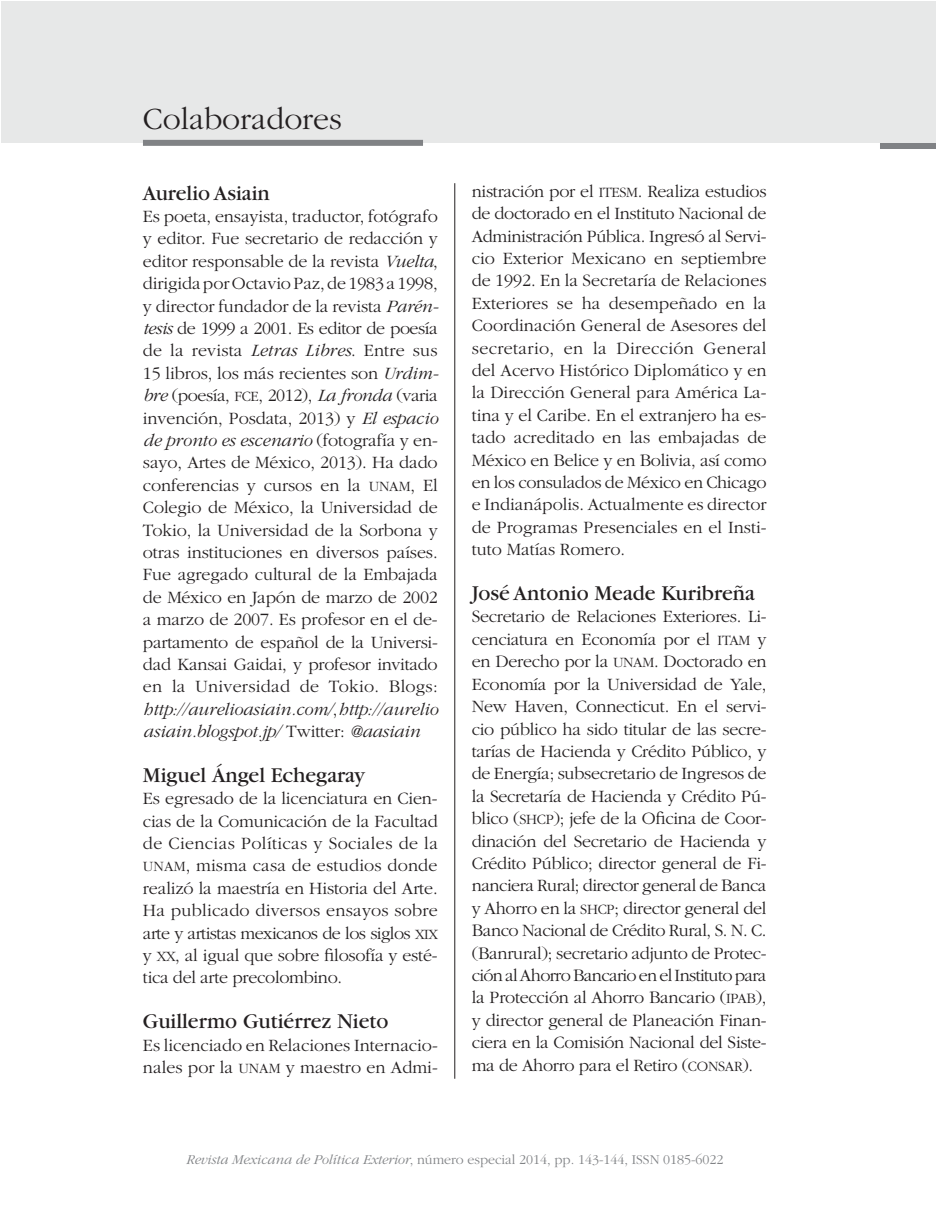
<style>
.page{position:relative;width:936px;height:1220px;background:#fff}
.page>*{position:absolute;margin:0;border:0;box-sizing:border-box;transform-origin:0 0}
.t1{font:300 32px "Garamond";color:#231f20}
.t2{font:22px "Garamond";color:#231f20}
.t3{font:300 18px/22.4px "Garamond";letter-spacing:-.005em;color:#231f20;text-align:justify}
.t4{font:italic 300 14px "Garamond";color:#808285}
.t5{font:14px "Garamond Light SC820";color:#808285}
.s1{font-style:italic}
.s2{font-family:"Garamond Light SC820";font-weight:400;font-size:14.8px}
.s3{font-family:"Garamond Light SC820";font-weight:400}
.s4{font-style:normal}
.s5{font-family:"Garamond Light SC820";font-weight:400;font-style:normal}
</style>
<div class="page">
<div style="left:1px;top:1px;width:935px;height:142px;background:#e7e8e8"></div>
<div style="left:880px;top:143px;width:56px;height:6px;background:#808285"></div>
<hr style="left:454px;top:183px;width:1px;height:895px;background:#231f20">
<div style="left:143px;top:140px;width:280px;height:6px;background:#808285"></div>
<h1 class="t1" style="left:143px;top:101px;width:201px">Colaboradores</h1>
<p class="t2" style="left:143px;top:181px;width:128px">Aurelio Asiain</p>
<p class="t3" style="left:143px;top:205px;width:297px">Es poeta, ensayista, traductor, fotógrafo y editor. Fue secretario de redacción y editor responsable de la revista <span class="s1">Vuelta</span>, dirigida por Octavio Paz, de 1983 a 1998, y director fundador de la revista <span class="s1">Parén&shy;tesis</span> de 1999 a 2001. Es editor de poesía de la revista <span class="s1">Letras Libres</span>. Entre sus 15 libros, los más recientes son <span class="s1">Urdim&shy;bre</span> (poesía, <span class="s2">FCE</span>, 2012), <span class="s1">La fronda</span> (varia invención, Posdata, 2013) y <span class="s1">El espacio de pronto es escenario</span> (fotografía y en&shy;sayo, Artes de México, 2013). Ha dado conferencias y cursos en la <span class="s2">UNAM</span>, El Colegio de México, la Universidad de Tokio, la Universidad de la Sorbona y otras instituciones en diversos países.<br>Fue agregado cultural de la Embajada de México en Japón de marzo de 2002 a marzo de 2007. Es profesor en el de&shy;partamento de español de la Universi&shy;dad Kansai Gaidai, y profesor invitado en la Universidad de Tokio. Blogs: <span class="s1">http://aurelioasiain.com/</span>, <span class="s1">http://aurelio asiain.blogspot.jp/</span> Twitter: <span class="s1">@aasiain</span></p>
<p class="t2" style="left:143px;top:763px;width:224px">Miguel Ángel Echegaray</p>
<p class="t3" style="left:143px;top:787px;width:297px">Es egresado de la licenciatura en Cien&shy;cias de la Comunicación de la Facultad de Ciencias Políticas y Sociales de la <span class="s2">UNAM</span>, misma casa de estudios donde realizó la maestría en Historia del Arte.<br>Ha publicado diversos ensayos sobre arte y artistas mexicanos de los siglos <span class="s2">XIX </span>y <span class="s2">XX</span>, al igual que sobre filosofía y esté&shy;tica del arte precolombino.</p>
<p class="t2" style="left:143px;top:1009px;width:247px">Guillermo Gutiérrez Nieto</p>
<p class="t3" style="left:143px;top:1034px;width:296px">Es licenciado en Relaciones Internacio&shy;nales por la <span class="s2">UNAM</span> y maestro en Admi-</p>
<p class="t3" style="left:472px;top:180px;width:296px">nistración por el <span class="s2">ITESM</span>. Realiza estudios de doctorado en el Instituto Nacional de Administración Pública. Ingresó al Servi&shy;cio Exterior Mexicano en septiembre de 1992. En la Secretaría de Relaciones Exteriores se ha desempeñado en la Coordinación General de Asesores del secretario, en la Dirección General del Acervo Histórico Diplomático y en la Dirección General para América La&shy;tina y el Caribe. En el extranjero ha es&shy;tado acreditado en las embajadas de México en Belice y en Bolivia, así como en los consulados de México en Chicago e Indianápolis. Actualmente es director de Programas Presenciales en el Insti&shy;tuto Matías Romero.</p>
<p class="t2" style="left:472px;top:582px;width:285px">José Antonio Meade Kuribreña</p>
<p class="t3" style="left:472px;top:606px;width:296px">Secretario de Relaciones Exteriores. Li&shy;cenciatura en Economía por el <span class="s2">ITAM</span> y en Derecho por la <span class="s2">UNAM</span>. Doctorado en Economía por la Universidad de Yale, New Haven, Connecticut. En el servi&shy;cio público ha sido titular de las secre&shy;tarías de Hacienda y Crédito Público, y de Energía; subsecretario de Ingresos de la Secretaría de Hacienda y Crédito Pú&shy;blico (<span class="s2">SHCP</span>); jefe de la Oficina de Coor&shy;dinación del Secretario de Hacienda y Crédito Público; director general de Fi&shy;nanciera Rural; director general de Banca y Ahorro en la <span class="s2">SHCP</span>; director general del Banco Nacional de Crédito Rural, S. N. C. (Banrural); secretario adjunto de Protec&shy;ción al Ahorro Bancario en el Instituto para la Protección al Ahorro Bancario (<span class="s2">IPAB</span><span class="s3">)</span>, y director general de Planeación Finan&shy;ciera en la Comisión Nacional del Siste&shy;ma de Ahorro para el Retiro (<span class="s2">CONSAR</span>).</p>
<p class="t4" style="left:186px;top:1152px;width:454px">Revista Mexicana de Política Exterior<span class="s4">, número especial 2014, pp. 143-144,</span> <span class="s5">ISSN</span></p>
<p class="t5" style="left:663px;top:1152px;width:62px">0185-6022</p>
</div>
